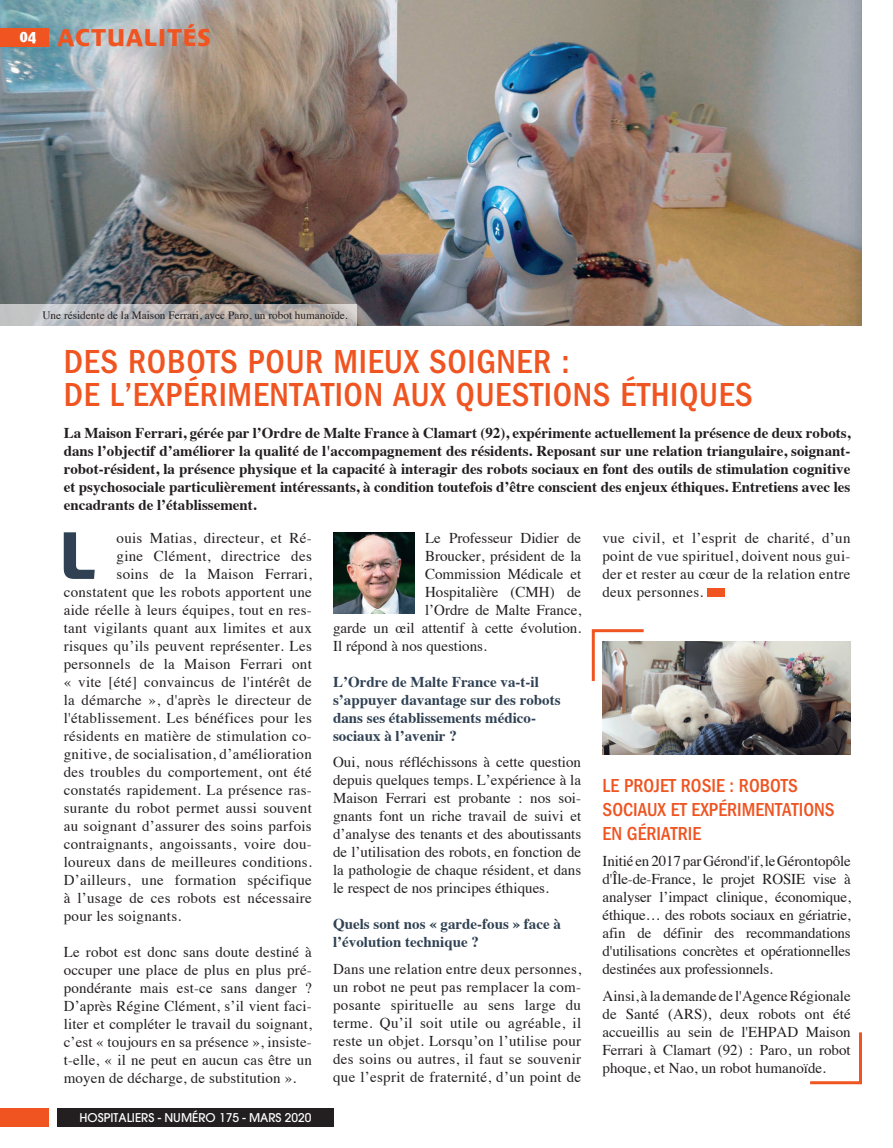
<style>
.page{position:relative;width:893px;height:1148px;background:#fff}
.page>*{position:absolute;margin:0;border:0;box-sizing:border-box;transform-origin:0 0}
.t1{font:700 66px "Bienvenue";color:#2f4153}
.t2{font:500 condensed 34.5px/33px "Franklin Gothic EF";letter-spacing:.02em;color:#ef5421}
.t3{font:700 24px "Bienvenue";letter-spacing:.035em;color:#ef5421}
.t4{font:500 condensed 19.5px/24px "Franklin Gothic EF";color:#ef5421}
.t5{font:15px/18px "Times";letter-spacing:.02em;color:#231f20;text-align:justify}
.t6{font:700 15px/18px "Times";color:#231f20;text-align:justify}
.t7{font:15px "Times";color:#231f20}
.t8{font:700 15px/18px "Times";color:#2f4153}
.t9{font:500 12px "Avant Garde";color:#fff}
.t10{font:11.25px "Times";color:#231f20}
</style>
<div class="page">
<img style="left:0;top:0;width:862px;height:326px">
<div style="left:708px;top:588px;width:17px;height:9px;background:#ef5421"></div>
<div style="left:0;top:28px;width:49px;height:19px;background:#ef5421"></div>
<div style="left:0;top:1108px;width:49px;height:19px;background:#ef5421"></div>
<div style="left:57px;top:1108px;width:277px;height:19px;background:#231f20"></div>
<img style="left:0;top:304px;width:356px;height:22px">
<svg style="left:592px;top:629px;width:52px;height:52px"></svg>
<svg style="left:810px;top:1032px;width:52px;height:52px"></svg>
<img style="left:603px;top:641px;width:248px;height:114px">
<img style="left:334px;top:532px;width:80px;height:81px">
<h3 class="t3" style="left:20px;top:24px;width:192px"><sup>04</sup> ACTUALITÉS</h3>
<p class="t10" style="left:42px;top:305px;width:307px">Une résidente de la Maison Ferrari, avec Paro, un robot humanoïde.</p>
<h2 class="t2" style="left:64px;top:345px;width:690px">DES ROBOTS POUR MIEUX SOIGNER :<br>DE L’EXPÉRIMENTATION AUX QUESTIONS ÉTHIQUES</h2>
<p class="t6" style="left:64px;top:423px;width:788px">La Maison Ferrari, gérée par l’Ordre de Malte France à Clamart (92), expérimente actuellement la présence de deux robots, dans l’objectif d’améliorer la qualité de l'accompagnement des résidents. Reposant sur une relation triangulaire, soignant&shy;robot-résident, la présence physique et la capacité à interagir des robots sociaux en font des outils de stimulation cognitive et psychosociale particulièrement intéressants, à condition toutefois d’être conscient des enjeux éthiques. Entretiens avec les encadrants de l’établissement.</p>
<h1 class="t1" style="left:59px;top:517px;width:38px">L</h1>
<p class="t5" style="left:117px;top:528px;width:197px">ouis Matias, directeur, et Ré-</p>
<p class="t5" style="left:117px;top:546px;width:197px">gine Clément, directrice des</p>
<p class="t5" style="left:117px;top:564px;width:197px">soins de la Maison Ferrari,</p>
<p class="t5" style="left:64px;top:582px;width:250px">constatent que les robots apportent une</p>
<p class="t5" style="left:64px;top:600px;width:250px">aide réelle à leurs équipes, tout en res-</p>
<p class="t5" style="left:64px;top:618px;width:250px">tant vigilants quant aux limites et aux</p>
<p class="t5" style="left:64px;top:636px;width:250px">risques qu’ils peuvent représenter. Les</p>
<p class="t5" style="left:64px;top:654px;width:250px">personnels de la Maison Ferrari ont</p>
<p class="t5" style="left:64px;top:672px;width:250px">« vite [été] convaincus de l'intérêt de</p>
<p class="t5" style="left:64px;top:690px;width:250px">la démarche », d'après le directeur de</p>
<p class="t5" style="left:64px;top:708px;width:250px">l'établissement. Les bénéfices pour les</p>
<p class="t5" style="left:64px;top:726px;width:250px">résidents en matière de stimulation co-</p>
<p class="t5" style="left:64px;top:744px;width:250px">gnitive, de socialisation, d’amélioration</p>
<p class="t5" style="left:64px;top:762px;width:250px">des troubles du comportement, ont été</p>
<p class="t5" style="left:64px;top:780px;width:250px">constatés rapidement. La présence ras-</p>
<p class="t5" style="left:64px;top:798px;width:250px">surante du robot permet aussi souvent</p>
<p class="t5" style="left:64px;top:816px;width:250px">au soignant d’assurer des soins parfois</p>
<p class="t5" style="left:64px;top:834px;width:250px">contraignants, angoissants, voire dou-</p>
<p class="t5" style="left:64px;top:852px;width:250px">loureux dans de meilleures conditions.</p>
<p class="t5" style="left:64px;top:870px;width:250px">D’ailleurs, une formation spécifique</p>
<p class="t5" style="left:64px;top:888px;width:250px">à l’usage de ces robots est nécessaire</p>
<p class="t5" style="left:64px;top:906px;width:119px">pour les soignants.</p>
<p class="t5" style="left:64px;top:942px;width:250px">Le robot est donc sans doute destiné à occuper une place de plus en plus pré&shy;pondérante mais est-ce sans danger ?<br>D’après Régine Clément, s’il vient faci&shy;liter et compléter le travail du soignant, c’est « toujours en sa présence », insiste&shy;t-elle, « il ne peut en aucun cas être un moyen de décharge, de substitution ».</p>
<p class="t9" style="left:80px;top:1111px;width:233px">HOSPITALIERS - NUMÉRO 175 - MARS 2020</p>
<p class="t7" style="left:425px;top:524px;width:157px">Le Professeur Didier de</p>
<p class="t7" style="left:425px;top:542px;width:158px">Broucker, président de la</p>
<p class="t7" style="left:425px;top:560px;width:158px">Commission Médicale et</p>
<p class="t7" style="left:425px;top:578px;width:157px">Hospitalière (CMH) de</p>
<p class="t7" style="left:425px;top:596px;width:157px">l’Ordre de Malte France,</p>
<p class="t7" style="left:333px;top:614px;width:250px">garde un œil attentif à cette évolution.</p>
<p class="t7" style="left:333px;top:632px;width:155px">Il répond à nos questions.</p>
<p class="t8" style="left:333px;top:671px;width:229px">L’Ordre de Malte France va-t-il s’appuyer davantage sur des robots dans ses établissements médico&shy;sociaux à l’avenir ?</p>
<p class="t5" style="left:333px;top:752px;width:250px">Oui, nous réfléchissons à cette question depuis quelques temps. L’expérience à la Maison Ferrari est probante : nos soi&shy;gnants font un riche travail de suivi et d’analyse des tenants et des aboutissants de l’utilisation des robots, en fonction de la pathologie de chaque résident, et dans le respect de nos principes éthiques.</p>
<p class="t8" style="left:333px;top:914px;width:229px">Quels sont nos « garde-fous » face à l’évolution technique ?</p>
<p class="t5" style="left:333px;top:959px;width:250px">Dans une relation entre deux personnes, un robot ne peut pas remplacer la com&shy;posante spirituelle au sens large du terme. Qu’il soit utile ou agréable, il reste un objet. Lorsqu’on l’utilise pour des soins ou autres, il faut se souvenir que l’esprit de fraternité, d’un point de</p>
<p class="t5" style="left:602px;top:528px;width:250px">vue civil, et l’esprit de charité, d’un point de vue spirituel, doivent nous gui&shy;der et rester au cœur de la relation entre deux personnes.</p>
<h3 class="t4" style="left:603px;top:773px;width:233px">LE PROJET ROSIE : ROBOTS<br>SOCIAUX ET EXPÉRIMENTATIONS<br>EN GÉRIATRIE</h3>
<p class="t5" style="left:603px;top:851px;width:250px">Initié en 2017 par Gérond'if, le Gérontopôle d'Île-de-France, le projet ROSIE vise à analyser l’impact clinique, économique, éthique… des robots sociaux en gériatrie, afin de définir des recommandations d'utilisations concrètes et opérationnelles destinées aux professionnels.</p>
<p class="t5" style="left:603px;top:985px;width:250px">Ainsi, à la demande de l'Agence Régionale de Santé (ARS), deux robots ont été accueillis au sein de l'EHPAD Maison Ferrari à Clamart (92) : Paro, un robot phoque, et Nao, un robot humanoïde.</p>
</div>
